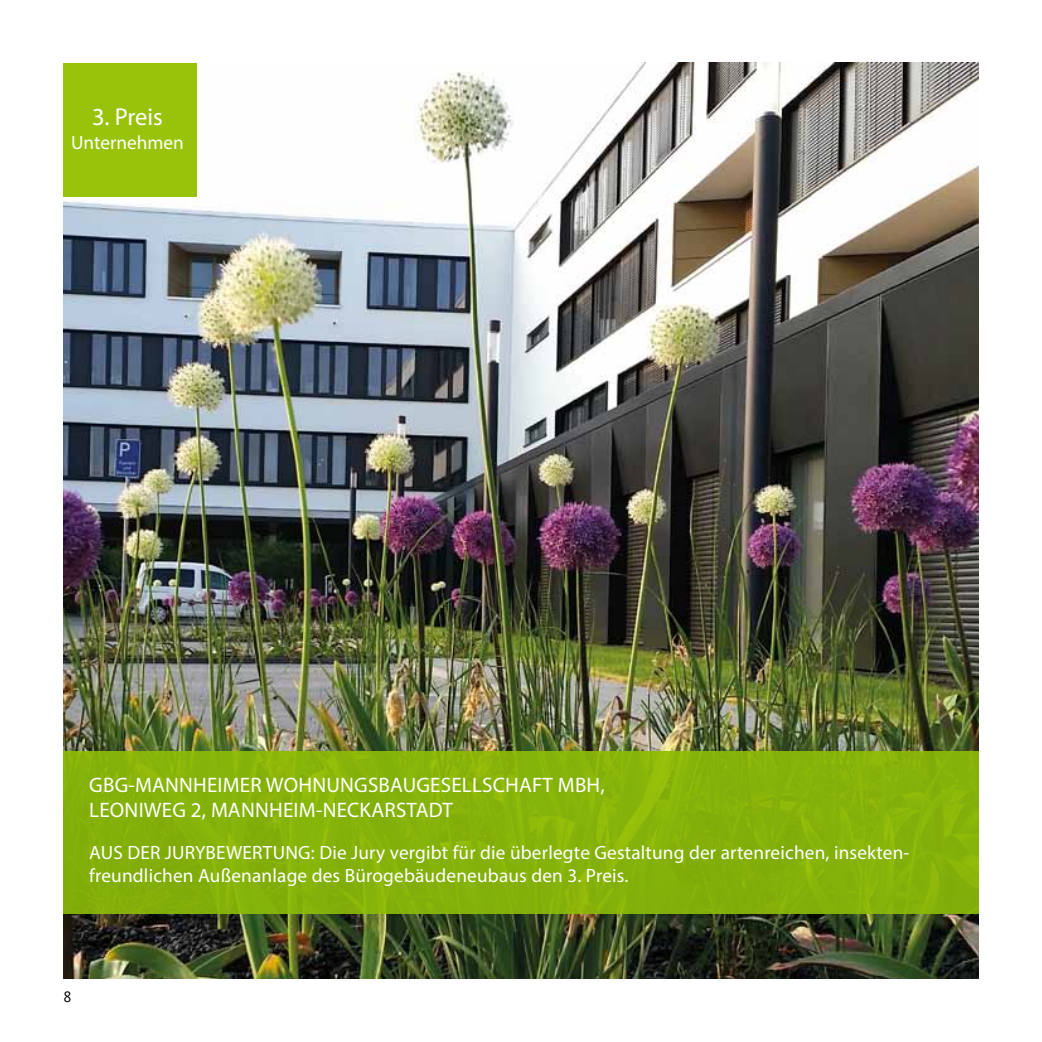
<style>
.page{position:relative;width:1042px;height:1042px;background:#fff}
.page>*{position:absolute;margin:0;border:0;box-sizing:border-box;transform-origin:0 0}
.t1{font:24.5px "Myriad Pro";letter-spacing:-.005em;color:#fff}
.t2{font:21px/25.2px "Myriad Pro";letter-spacing:.01em;color:#fff}
.t3{font:19.25px/23.1px "Myriad Pro";letter-spacing:.01em;color:#fff}
.t4{font:15.75px "Kievit OT";color:#000}
</style>
<div class="page">
<img style="left:63px;top:63px;width:916px;height:916px">
<div style="left:63px;top:752px;width:916px;height:162px;background:#85b20a"></div>
<div style="left:63px;top:63px;width:134px;height:134px;background:#97bf0d"></div>
<p class="t1" style="left:92px;top:101px;width:72px">3. Preis</p>
<p class="t3" style="left:71px;top:131px;width:114px">Unternehmen</p>
<p class="t2" style="left:89px;top:771px;width:517px">GBG-MANNHEIMER WOHNUNGSBAUGESELLSCHAFT MBH,<br>LEONIWEG 2, MANNHEIM-NECKARSTADT</p>
<p class="t3" style="left:89px;top:840px;width:822px">AUS DER JURYBEWERTUNG: Die Jury vergibt für die überlegte Gestaltung der artenreichen, insekten&shy;freundlichen Außenanlage des Bürogebäudeneubaus den 3. Preis.</p>
<p class="t4" style="left:63px;top:988px;width:10px">8</p>
</div>
